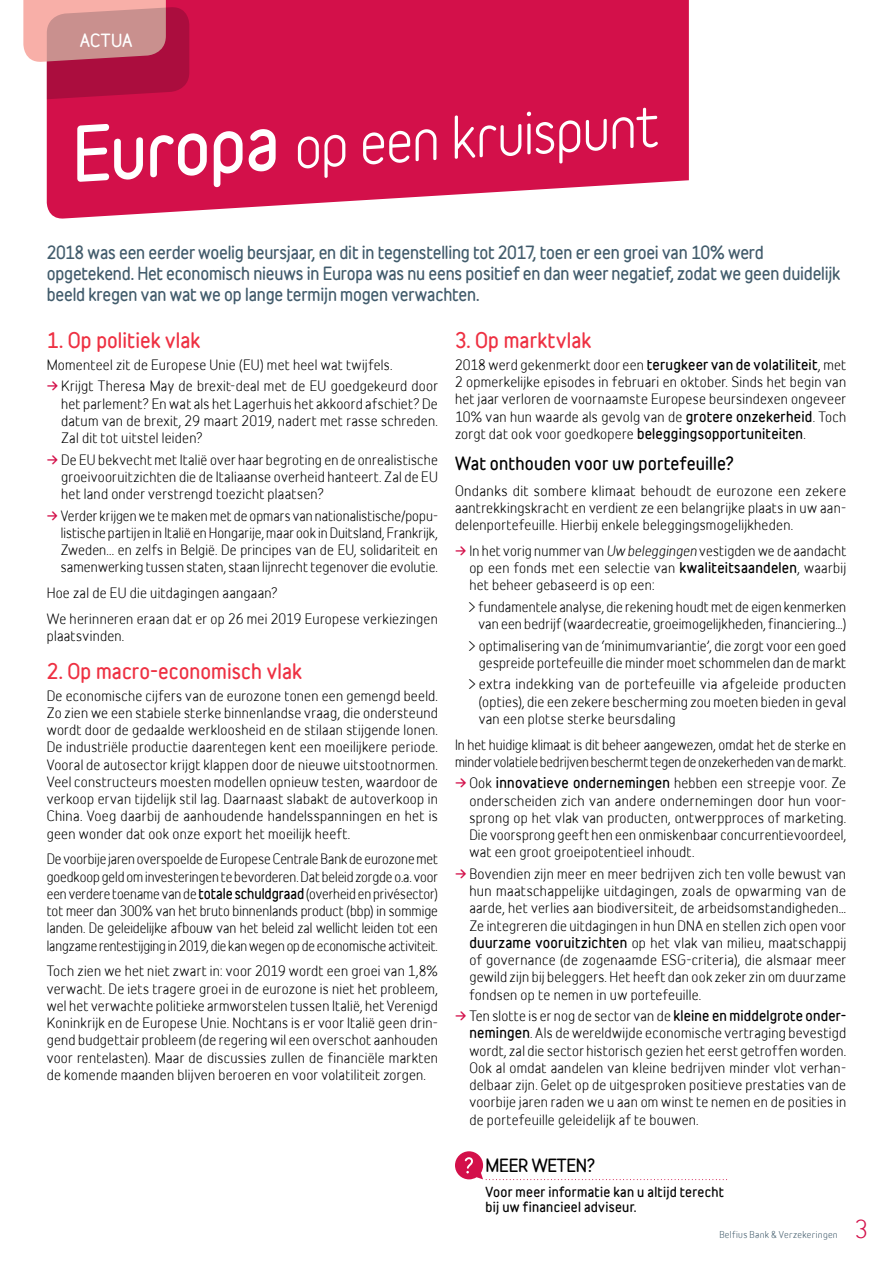
<style>
.page{position:relative;width:893px;height:1263px;background:#fff}
.page>*{position:absolute;margin:0;border:0;box-sizing:border-box;transform-origin:0 0}
.t1{font:55.35px "Belfius Normal";color:#fff}
.t2{font:23.25px "Belfius Normal";color:#d3104a}
.t3{font:700 19.5px "Belfius Alternative";letter-spacing:.005em;color:#ee3042}
.t4{font:700 16.5px/21px "Belfius Alternative";letter-spacing:-.015em;color:#425c6c}
.t5{font:700 16.5px "Belfius Alternative";letter-spacing:.005em;color:#000}
.t6{font:700 16.5px "Belfius Alternative";letter-spacing:-.02em;color:#000}
.t7{font:700 16.5px "Belfius Alternative";letter-spacing:.01em;color:#fff}
.t8{font:13.5px/17.2px "Belfius Alternative";letter-spacing:.015em;color:#000;text-align:justify}
.t9{font:13.5px/17.2px "Belfius Alternative";letter-spacing:.015em;color:#000;text-align:justify;scale:.96 1}
.t10{font:13.5px/17.2px "Belfius Alternative";letter-spacing:-.005em;color:#000}
.t11{font:700 12.75px/15.8px "Belfius Alternative";letter-spacing:.02em;color:#000}
.t12{font:9px "Belfius Normal";letter-spacing:.03em;color:#425c6c}
.s1{font-weight:700;font-size:68.4px}
.s2{font-weight:700;color:#d3104a}
.s3{font-weight:700}
.s4{font-style:italic}
</style>
<div class="page">
<svg style="left:47px;top:0;width:642px;height:219px;fill:#d3104a"></svg>
<svg style="left:23px;top:0;width:166px;height:99px"></svg>
<svg style="left:455px;top:1151px;width:272px;height:29px"></svg>
<p class="t7" style="left:80px;top:27px;width:54px">ACTUA</p>
<h1 class="t1" style="left:69px;top:111px;width:589px;rotate:-3deg"><span class="s1">Europa</span> op een kruispunt</h1>
<p class="t4" style="left:47px;top:242px;width:795px">2018 was een eerder woelig beursjaar, en dit in tegenstelling tot 2017, toen er een groei van 10% werd opgetekend. Het economisch nieuws in Europa was nu eens positief en dan weer negatief, zodat we geen duidelijk beeld kregen van wat we op lange termijn mogen verwachten.</p>
<h3 class="t3" style="left:47px;top:325px;width:155px">1. Op politiek vlak</h3>
<p class="t8" style="left:47px;top:355px;width:347px">Momenteel zit de Europese Unie (EU) met heel wat twijfels.</p>
<p class="t8" style="left:61px;top:376px;width:378px;text-indent:-14px"><span class="s2">→</span> Krijgt Theresa May de brexit-deal met de EU goedgekeurd door het parlement? En wat als het Lagerhuis het akkoord afschiet? De datum van de brexit, 29 maart 2019, nadert met rasse schreden.<br>Zal dit tot uitstel leiden?</p>
<p class="t8" style="left:61px;top:449px;width:378px;text-indent:-14px"><span class="s2">→</span> De EU bekvecht met Italië over haar begroting en de onrealistische groeivooruitzichten die de Italiaanse overheid hanteert. Zal de EU het land onder verstrengd toezicht plaatsen?</p>
<p class="t8" style="left:61px;top:505px;width:379px;text-indent:-14px"><span class="s2">→</span> Verder krijgen we te maken met de opmars van nationalistische/popu&shy;listische partijen in Italië en Hongarije, maar ook in Duitsland, Frankrijk, Zweden... en zelfs in België. De principes van de EU, solidariteit en samenwerking tussen staten, staan lijnrecht tegenover die evolutie.</p>
<p class="t8" style="left:47px;top:579px;width:393px;line-height:25.8px">Hoe zal de EU die uitdagingen aangaan?<br>We herinneren eraan dat er op 26 mei 2019 Europese verkiezingen</p>
<p class="t8" style="left:47px;top:626px;width:79px">plaatsvinden.</p>
<h3 class="t3" style="left:47px;top:656px;width:257px">2. Op macro-economisch vlak</h3>
<p class="t8" style="left:47px;top:685px;width:393px">De economische cijfers van de eurozone tonen een gemengd beeld.<br>Zo zien we een stabiele sterke binnenlandse vraag, die ondersteund wordt door de gedaalde werkloosheid en de stilaan stijgende lonen.<br>De industriële productie daarentegen kent een moeilijkere periode.<br>Vooral de autosector krijgt klappen door de nieuwe uitstootnormen.<br>Veel constructeurs moesten modellen opnieuw testen, waardoor de verkoop ervan tijdelijk stil lag. Daarnaast slabakt de autoverkoop in China. Voeg daarbij de aanhoudende handelsspanningen en het is geen wonder dat ook onze export het moeilijk heeft.</p>
<p class="t9" style="left:47px;top:849px;width:409px">De voorbije jaren overspoelde de Europese Centrale Bank de eurozone met goedkoop geld om investeringen te bevorderen. Dat beleid zorgde o.a. voor een verdere toename van de <span class="s3">totale schuldgraad</span> (overheid en privésector) tot meer dan 300% van het bruto binnenlands product (bbp) in sommige landen. De geleidelijke afbouw van het beleid zal wellicht leiden tot een langzame rentestijging in 2019, die kan wegen op de economische activiteit.</p>
<p class="t8" style="left:47px;top:961px;width:393px">Toch zien we het niet zwart in: voor 2019 wordt een groei van 1,8% verwacht. De iets tragere groei in de eurozone is niet het probleem, wel het verwachte politieke armworstelen tussen Italië, het Verenigd Koninkrijk en de Europese Unie. Nochtans is er voor Italië geen drin&shy;gend budgettair probleem (de regering wil een overschot aanhouden voor rentelasten). Maar de discussies zullen de financiële markten de komende maanden blijven beroeren en voor volatiliteit zorgen.</p>
<h3 class="t3" style="left:455px;top:325px;width:138px">3. Op marktvlak</h3>
<p class="t8" style="left:455px;top:355px;width:393px">2018 werd gekenmerkt door een <span class="s3">terugkeer van de volatiliteit</span>, met 2 opmerkelijke episodes in februari en oktober. Sinds het begin van het jaar verloren de voornaamste Europese beursindexen ongeveer 10% van hun waarde als gevolg van de <span class="s3">grotere onzekerheid</span>. Toch zorgt dat ook voor goedkopere <span class="s3">beleggingsopportuniteiten</span>.</p>
<p class="t5" style="left:455px;top:450px;width:281px">Wat onthouden voor uw portefeuille?</p>
<p class="t8" style="left:455px;top:480px;width:393px">Ondanks dit sombere klimaat behoudt de eurozone een zekere aantrekkingskracht en verdient ze een belangrijke plaats in uw aan&shy;delenportefeuille. Hierbij enkele beleggingsmogelijkheden.</p>
<p class="t8" style="left:469px;top:541px;width:378px;text-indent:-14px"><span class="s2">→</span> In het vorig nummer van <span class="s4">Uw beleggingen</span> vestigden we de aandacht op een fonds met een selectie van <span class="s3">kwaliteitsaandelen</span>, waarbij het beheer gebaseerd is op een:</p>
<p class="t8" style="left:468px;top:597px;width:379px;text-align:right">&gt; fundamentele analyse, die rekening houdt met de eigen kenmerken van een bedrijf (waardecreatie, groeimogelijkheden, financiering…)</p>
<p class="t8" style="left:468px;top:635px;width:379px;text-align:right">&gt; optimalisering van de ‘minimumvariantie’, die zorgt voor een goed gespreide portefeuille die minder moet schommelen dan de markt</p>
<p class="t8" style="left:479px;top:674px;width:369px;text-indent:-10px">&gt; extra indekking van de portefeuille via afgeleide producten (opties), die een zekere bescherming zou moeten bieden in geval van een plotse sterke beursdaling</p>
<p class="t10" style="left:455px;top:734px;width:393px">In het huidige klimaat is dit beheer aangewezen, omdat het de sterke en minder volatiele bedrijven beschermt tegen de onzekerheden van de markt.</p>
<p class="t8" style="left:469px;top:773px;width:378px;text-indent:-14px"><span class="s2">→</span> Ook <span class="s3">innovatieve ondernemingen</span> hebben een streepje voor. Ze onderscheiden zich van andere ondernemingen door hun voor&shy;sprong op het vlak van producten, ontwerpproces of marketing.<br>Die voorsprong geeft hen een onmiskenbaar concurrentievoordeel, wat een groot groeipotentieel inhoudt.</p>
<p class="t8" style="left:469px;top:864px;width:378px;text-indent:-14px"><span class="s2">→</span> Bovendien zijn meer en meer bedrijven zich ten volle bewust van hun maatschappelijke uitdagingen, zoals de opwarming van de aarde, het verlies aan biodiversiteit, de arbeidsomstandigheden… Ze integreren die uitdagingen in hun DNA en stellen zich open voor <span class="s3">duurzame vooruitzichten</span> op het vlak van milieu, maatschappij of governance (de zogenaamde ESG-criteria), die alsmaar meer gewild zijn bij beleggers. Het heeft dan ook zeker zin om duurzame fondsen op te nemen in uw portefeuille.</p>
<p class="t8" style="left:469px;top:1006px;width:378px;text-indent:-14px"><span class="s2">→</span> Ten slotte is er nog de sector van de <span class="s3">kleine en middelgrote onder&shy;nemingen</span>. Als de wereldwijde economische vertraging bevestigd wordt, zal die sector historisch gezien het eerst getroffen worden.<br>Ook al omdat aandelen van kleine bedrijven minder vlot verhan&shy;delbaar zijn. Gelet op de uitgesproken positieve prestaties van de voorbije jaren raden we u aan om winst te nemen en de posities in de portefeuille geleidelijk af te bouwen.</p>
<p class="t6" style="left:486px;top:1153px;width:111px">MEER WETEN?</p>
<p class="t11" style="left:486px;top:1183px;width:240px">Voor meer informatie kan u altijd terecht bij uw financieel adviseur.</p>
<p class="t12" style="left:719px;top:1227px;width:120px">Belfius Bank &amp; Verzekeringen</p>
<h2 class="t2" style="left:855px;top:1210px;width:15px">3</h2>
</div>
